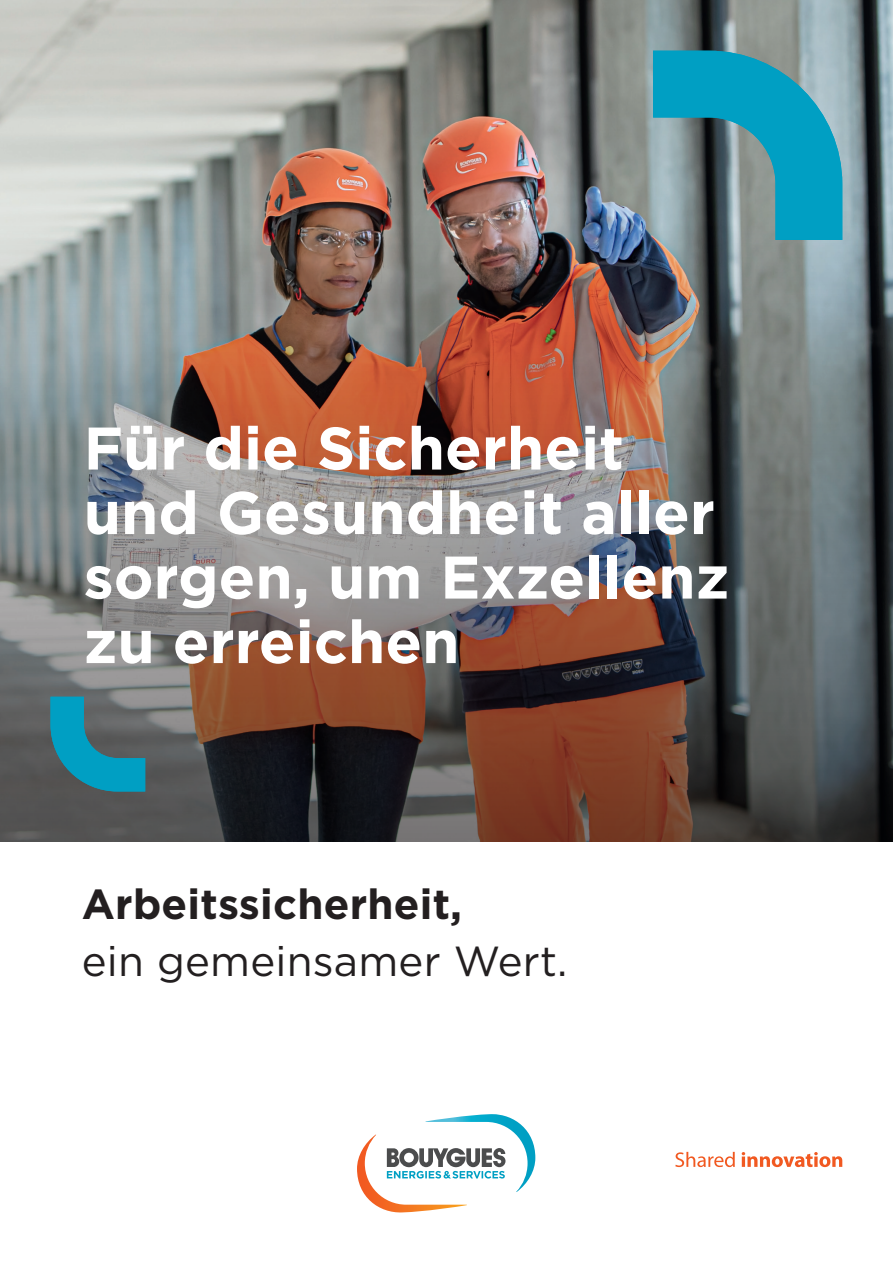
<style>
.page{position:relative;width:893px;height:1263px;background:#fff}
.page>*{position:absolute;margin:0;border:0;box-sizing:border-box;transform-origin:0 0}
.t1{font:700 60px/64.5px "Gotham";color:#fff}
.t2{font:42px "Gotham";letter-spacing:.005em;color:#231f20}
.t3{font:700 42px "Gotham";letter-spacing:.005em;color:#231f20}
</style>
<div class="page">
<img style="left:0;top:0;width:893px;height:225px">
<img style="left:0;top:225px;width:893px;height:617px">
<svg style="left:675px;top:1152px;width:60px;height:15px"></svg>
<svg style="left:742px;top:1152px;width:100px;height:15px"></svg>
<svg style="left:357px;top:1114px;width:178px;height:99px"></svg>
<svg style="left:653px;top:51px;width:189px;height:189px;background:#4097aa"></svg>
<svg style="left:51px;top:697px;width:94px;height:94px;background:#2f8193"></svg>
<p class="t1" style="left:84px;top:416px;width:647px">Für die Sicherheit und Gesundheit aller sorgen, um Exzellenz zu erreichen</p>
<p class="t3" style="left:82px;top:877px;width:382px">Arbeitssicherheit,</p>
<p class="t2" style="left:82px;top:935px;width:487px">ein gemeinsamer Wert.</p>
</div>
